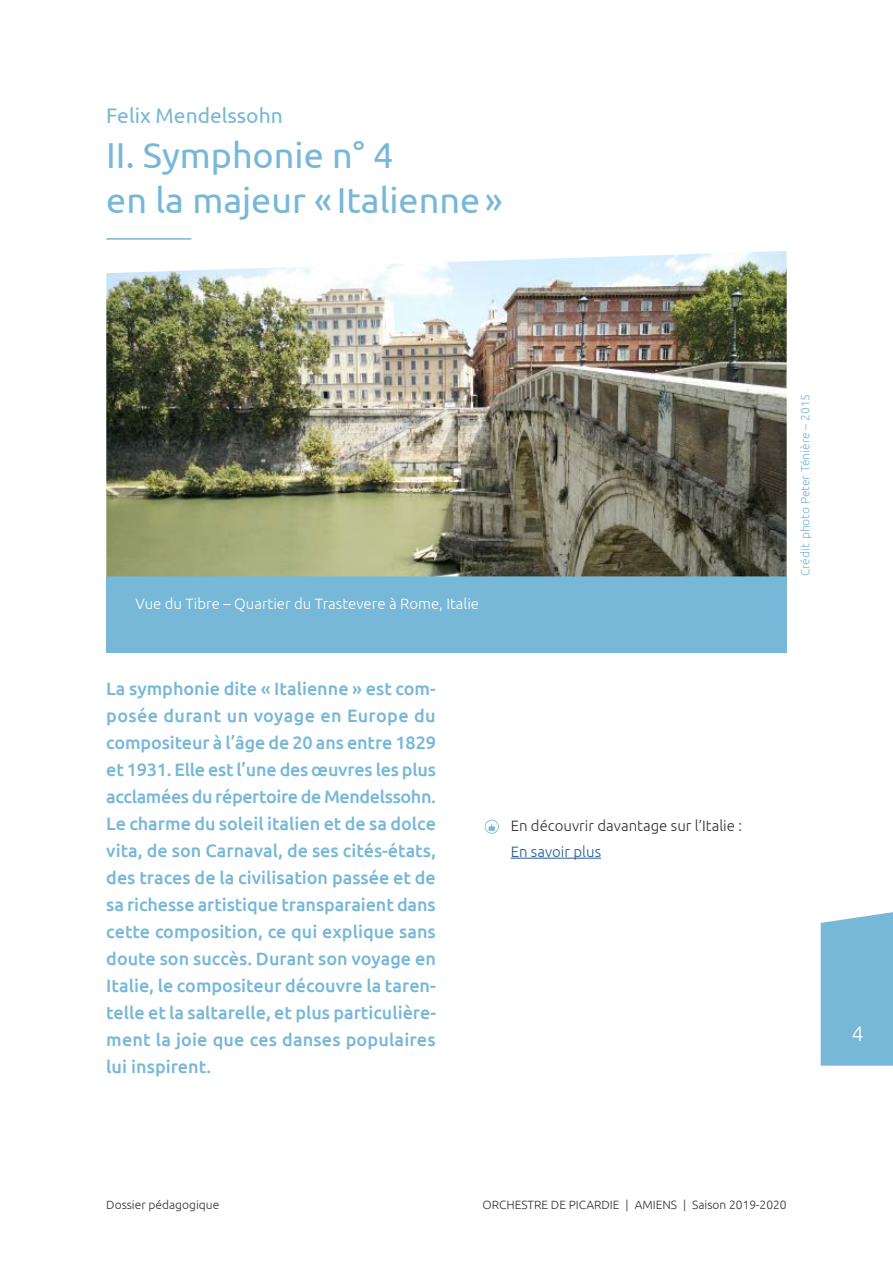
<style>
.page{position:relative;width:893px;height:1263px;background:#fff}
.page>*{position:absolute;margin:0;border:0;box-sizing:border-box;transform-origin:0 0}
.t1{font:36px/45px "Ubuntu";color:#77b7d7}
.t2{font:21px "Ubuntu";color:#77b7d7}
.t3{font:300 21px "Ubuntu";color:#fff}
.t4{font:500 18px/27px "Ubuntu";letter-spacing:.01em;color:#77b7d7;text-align:justify}
.t5{font:300 15px "Ubuntu";color:#fff}
.t6{font:300 15px "Ubuntu";color:#333232}
.t7{font:300 15px "Ubuntu";color:#275b9b}
.t8{font:300 12px "Ubuntu";color:#333232}
.t9{font:300 12px "Ubuntu";color:#77b7d7}
</style>
<div class="page">
<div style="left:106px;top:576px;width:681px;height:77px;background:#77b7d7"></div>
<div style="left:821px;top:912px;width:72px;height:154px;background:#77b7d7"></div>
<hr style="left:106px;top:238px;width:85px;height:2px;background:#77b7d7">
<img style="left:106px;top:251px;width:681px;height:325px">
<hr style="left:511px;top:858px;width:90px;height:1px;background:#275b9b">
<svg style="left:485px;top:820px;width:14px;height:14px"></svg>
<p class="t2" style="left:106px;top:102px;width:178px">Felix Mendelssohn</p>
<h1 class="t1" style="left:106px;top:131px;width:398px">II. Symphonie n° 4<br>en la majeur « Italienne»</h1>
<p class="t5" style="left:136px;top:594px;width:345px">Vue du Tibre – Quartier du Trastevere à Rome, Italie</p>
<p class="t4" style="left:106px;top:674px;width:331px">La symphonie dite « Italienne » est com&shy;posée durant un voyage en Europe du compositeur à l’âge de 20 ans entre 1829 et 1931. Elle est l’une des œuvres les plus acclamées du répertoire de Mendelssohn.<br>Le charme du soleil italien et de sa dolce vita, de son Carnaval, de ses cités-états, des traces de la civilisation passée et de sa richesse artistique transparaient dans cette composition, ce qui explique sans doute son succès. Durant son voyage en Italie, le compositeur découvre la taren&shy;telle et la saltarelle, et plus particulière&shy;ment la joie que ces danses populaires lui inspirent.</p>
<p class="t6" style="left:511px;top:817px;width:233px">En découvrir davantage sur l’Italie :</p>
<p class="t7" style="left:511px;top:842px;width:92px">En savoir plus</p>
<p class="t9" style="left:798px;top:576px;width:184px;rotate:-90deg">Crédit photo Peter Ténière – 2015</p>
<p class="t3" style="left:852px;top:1020px;width:13px">4</p>
<p class="t8" style="left:106px;top:1197px;width:114px">Dossier pédagogique</p>
<p class="t8" style="left:482px;top:1197px;width:306px">ORCHESTRE DE PICARDIE | AMIENS | Saison 2019-2020</p>
</div>
